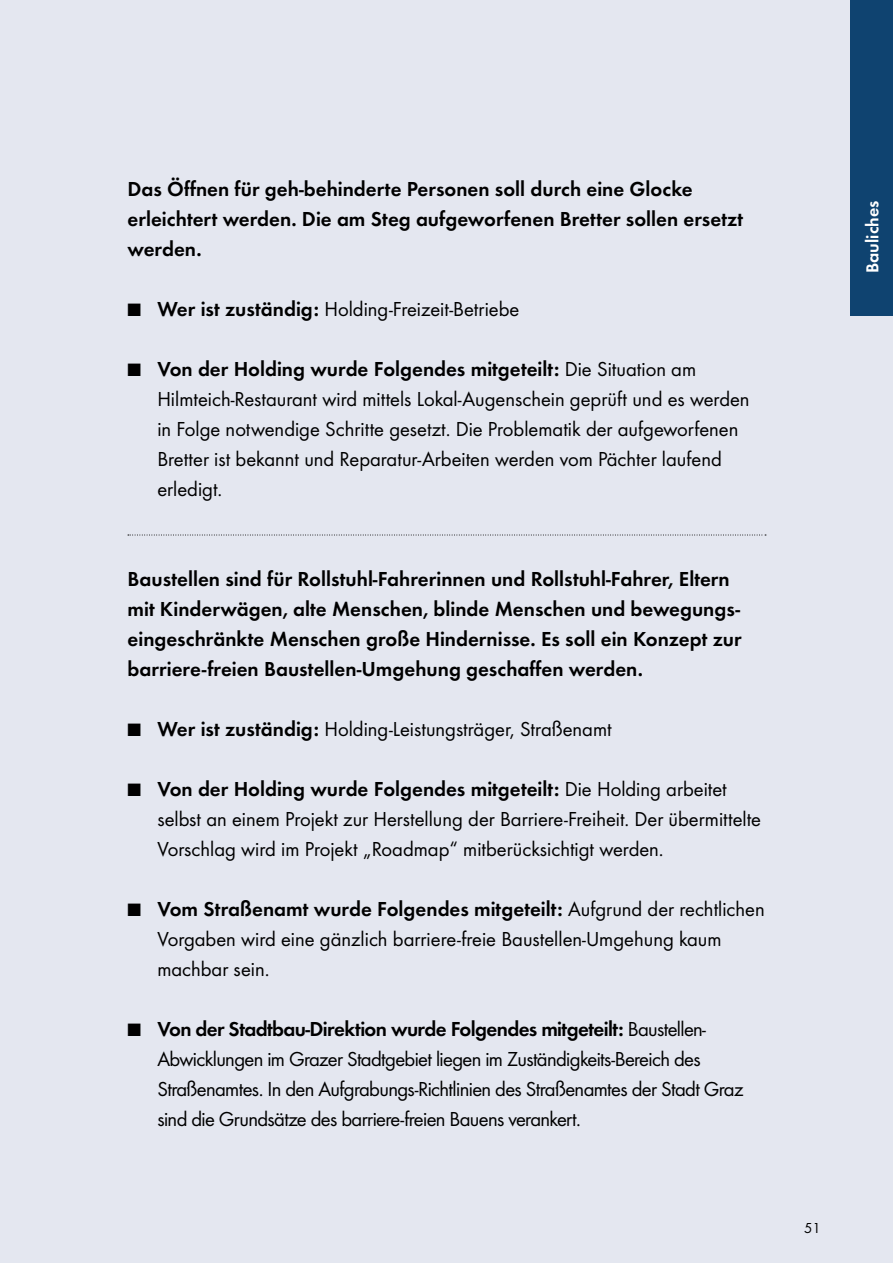
<style>
.page{position:relative;width:893px;height:1263px;background:#e4e7f0}
.page>*{position:absolute;margin:0;border:0;box-sizing:border-box;transform-origin:0 0}
.t1{font:21px/30px "Futura Dem";color:#000}
.t2{font:21px/30px "Futura Boo";color:#000}
.t3{font:21px/30px "Futura Boo";letter-spacing:-.03em;color:#000}
.t4{font:21px "Futura Dem";letter-spacing:-.03em;color:#000}
.t5{font:18px "Futura Dem";color:#fff}
.t6{font:15px "Futura Boo";color:#000}
.s1{font-family:"Futura Dem"}
.s2{font-family:"Futura Boo"}
</style>
<div class="page">
<div style="left:850px;top:0;width:43px;height:316px;background:#0f4370"></div>
<svg style="left:128px;top:535px;width:638px;height:1px"></svg>
<p class="t1" style="left:128px;top:173px;width:617px">Das Öffnen für geh-behinderte Personen soll durch eine Glocke erleichtert werden. Die am Steg aufgeworfenen Bretter sollen ersetzt werden.</p>
<p class="t2" style="left:128px;top:293px;width:393px">■ <span class="s1">Wer ist zuständig:</span> Holding-Freizeit-Betriebe</p>
<p class="t1" style="left:128px;top:353px;width:570px">■ Von der Holding wurde Folgendes mitgeteilt: <span class="s2">Die Situation am</span></p>
<p class="t2" style="left:157px;top:383px;width:594px">Hilmteich-Restaurant wird mittels Lokal-Augenschein geprüft und es werden in Folge notwendige Schritte gesetzt. Die Problematik der aufgeworfenen Bretter ist bekannt und Reparatur-Arbeiten werden vom Pächter laufend erledigt.</p>
<p class="t1" style="left:128px;top:563px;width:616px">Baustellen sind für Rollstuhl-Fahrerinnen und Rollstuhl-Fahrer, Eltern mit Kinderwägen, alte Menschen, blinde Menschen und bewegungs&shy;eingeschränkte Menschen große Hindernisse. Es soll ein Konzept zur barriere-freien Baustellen-Umgehung geschaffen werden.</p>
<p class="t2" style="left:128px;top:713px;width:486px">■ <span class="s1">Wer ist zuständig:</span> Holding-Leistungsträger, Straßenamt</p>
<p class="t1" style="left:128px;top:773px;width:601px">■ Von der Holding wurde Folgendes mitgeteilt: <span class="s2">Die Holding arbeitet</span></p>
<p class="t2" style="left:157px;top:803px;width:605px">selbst an einem Projekt zur Herstellung der Barriere-Freiheit. Der übermittelte<br>Vorschlag wird im Projekt „Roadmap“ mitberücksichtigt werden.</p>
<p class="t1" style="left:128px;top:893px;width:639px">■ Vom Straßenamt wurde Folgendes mitgeteilt: <span class="s2">Aufgrund der rechtlichen</span></p>
<p class="t2" style="left:157px;top:923px;width:566px">Vorgaben wird eine gänzlich barriere-freie Baustellen-Umgehung kaum machbar sein.</p>
<p class="t4" style="left:128px;top:1014px;width:580px">■ Von der Stadtbau-Direktion wurde Folgendes mitgeteilt: <span class="s2">Baustellen-</span></p>
<p class="t3" style="left:157px;top:1043px;width:588px">Abwicklungen im Grazer Stadtgebiet liegen im Zuständigkeits-Bereich des<br>Straßenamtes. In den Aufgrabungs-Richtlinien des Straßenamtes der Stadt Graz sind die Grundsätze des barriere-freien Bauens verankert.</p>
<p class="t6" style="left:804px;top:1218px;width:18px">51</p>
<p class="t5" style="left:859px;top:273px;width:74px;rotate:-90deg">Bauliches</p>
</div>
